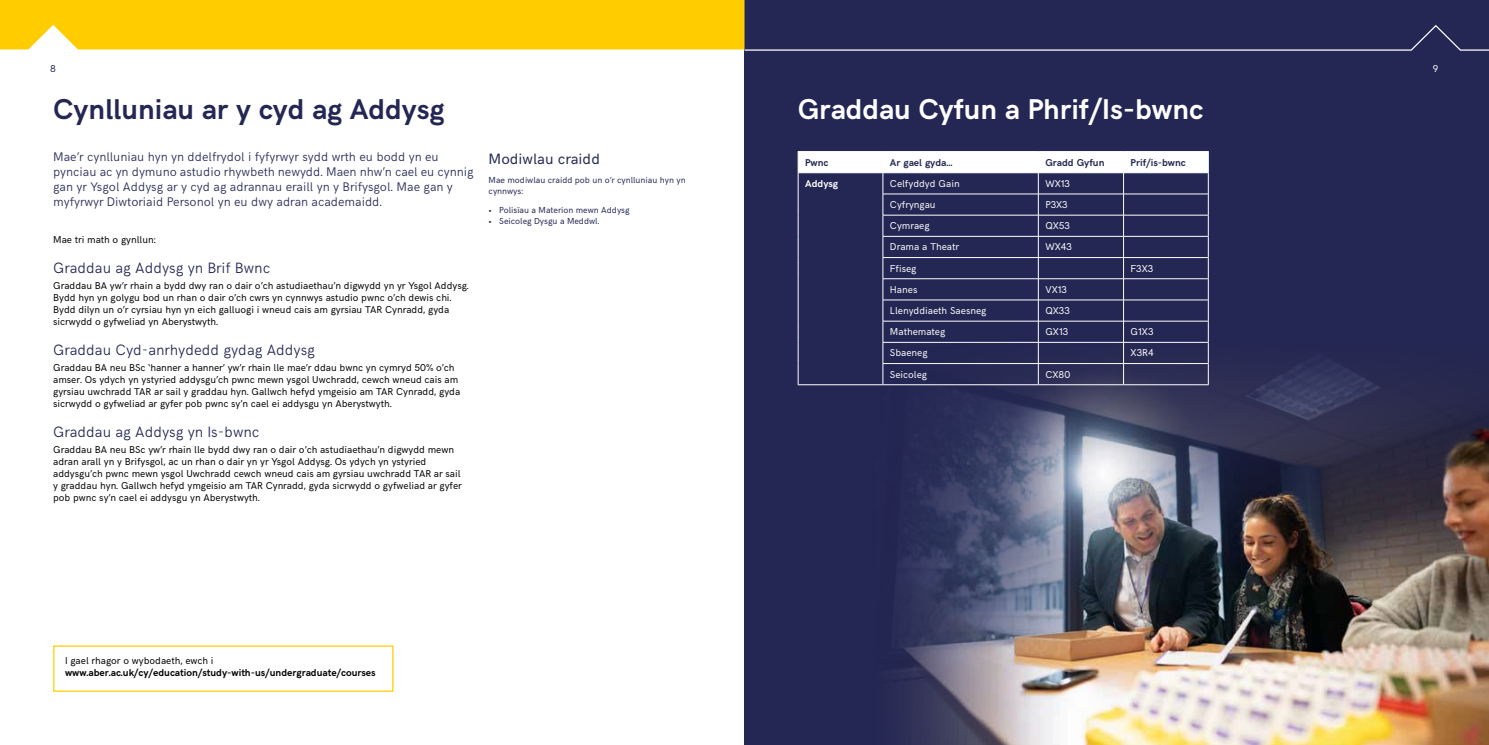
<style>
.page{position:relative;width:1489px;height:745px;background:#fff}
.page>*{position:absolute;margin:0;border:0;box-sizing:border-box;transform-origin:0 0}
.t1{font:700 28.75px "HK Grotesk";color:#fff}
.t2{font:700 28.75px "HK Grotesk";color:#242753}
.t3{font:300 15px "HK Grotesk";color:#242753}
.t4{font:15px "HK Grotesk";color:#242753}
.t5{font:300 12.5px/15px "HK Grotesk";color:#242753}
.t6{font:10px/12px "HK Grotesk";color:#000}
.t7{font:10px "HK Grotesk";color:#fff}
.t8{font:700 10px "HK Grotesk";color:#000}
.t9{font:700 10px "HK Grotesk";color:#242753}
.t10{font:700 10px "HK Grotesk";color:#fff}
.t11{font:10px "HK Grotesk";color:#242753}
.t12{font:8.75px/10.5px "HK Grotesk";color:#242753}
</style>
<div class="page">
<div style="left:744px;top:0;width:744px;height:744px;background:#242753"></div>
<img style="left:865px;top:332px;width:623px;height:412px">
<svg style="left:797px;top:151px;width:411px;height:233px"></svg>
<hr style="left:797px;top:384px;width:85px;height:1px;background:#fff">
<hr style="left:882px;top:384px;width:156px;height:1px;background:#fff">
<hr style="left:1038px;top:384px;width:85px;height:1px;background:#fff">
<hr style="left:1123px;top:384px;width:85px;height:1px;background:#fff">
<svg style="left:0;top:0;width:1488px;height:51px"></svg>
<p class="t11" style="left:50px;top:61px;width:7px">8</p>
<p class="t7" style="left:1432px;top:61px;width:7px">9</p>
<h1 class="t2" style="left:53px;top:88px;width:393px">Cynlluniau ar y cyd ag Addysg</h1>
<p class="t5" style="left:53px;top:148px;width:422px">Mae’r cynlluniau hyn yn ddelfrydol i fyfyrwyr sydd wrth eu bodd yn eu pynciau ac yn dymuno astudio rhywbeth newydd. Maen nhw’n cael eu cynnig gan yr Ysgol Addysg ar y cyd ag adrannau eraill yn y Brifysgol. Mae gan y myfyrwyr Diwtoriaid Personol yn eu dwy adran academaidd.</p>
<p class="t6" style="left:53px;top:232px;width:104px">Mae tri math o gynllun:</p>
<h2 class="t3" style="left:53px;top:257px;width:219px">Graddau ag Addysg yn Brif Bwnc</h2>
<p class="t6" style="left:53px;top:278px;width:417px">Graddau BA yw’r rhain a bydd dwy ran o dair o’ch astudiaethau’n digwydd yn yr Ysgol Addysg.<br>Bydd hyn yn golygu bod un rhan o dair o’ch cwrs yn cynnwys astudio pwnc o’ch dewis chi.<br>Bydd dilyn un o’r cyrsiau hyn yn eich galluogi i wneud cais am gyrsiau TAR Cynradd, gyda sicrwydd o gyfweliad yn Aberystwyth.</p>
<h2 class="t3" style="left:53px;top:338px;width:263px">Graddau Cyd-anrhydedd gydag Addysg</h2>
<p class="t6" style="left:53px;top:360px;width:408px">Graddau BA neu BSc ‘hanner a hanner’ yw’r rhain lle mae’r ddau bwnc yn cymryd 50% o’ch amser. Os ydych yn ystyried addysgu’ch pwnc mewn ysgol Uwchradd, cewch wneud cais am gyrsiau uwchradd TAR ar sail y graddau hyn. Gallwch hefyd ymgeisio am TAR Cynradd, gyda sicrwydd o gyfweliad ar gyfer pob pwnc sy’n cael ei addysgu yn Aberystwyth.</p>
<h2 class="t3" style="left:53px;top:420px;width:208px">Graddau ag Addysg yn Is-bwnc</h2>
<p class="t6" style="left:53px;top:442px;width:410px">Graddau BA neu BSc yw’r rhain lle bydd dwy ran o dair o’ch astudiaethau’n digwydd mewn adran arall yn y Brifysgol, ac un rhan o dair yn yr Ysgol Addysg. Os ydych yn ystyried addysgu’ch pwnc mewn ysgol Uwchradd cewch wneud cais am gyrsiau uwchradd TAR ar sail y graddau hyn. Gallwch hefyd ymgeisio am TAR Cynradd, gyda sicrwydd o gyfweliad ar gyfer pob pwnc sy’n cael ei addysgu yn Aberystwyth.</p>
<h2 class="t4" style="left:488px;top:147px;width:113px">Modiwlau craidd</h2>
<p class="t12" style="left:488px;top:174px;width:198px">Mae modiwlau craidd pob un o’r cynlluniau hyn yn cynnwys:</p>
<p class="t12" style="left:488px;top:204px;width:142px">• Polisïau a Materion mewn Addysg</p>
<p class="t12" style="left:488px;top:215px;width:112px">• Seicoleg Dysgu a Meddwl.</p>
<p class="t6" style="left:65px;top:653px;width:150px">I gael rhagor o wybodaeth, ewch i</p>
<p class="t8" style="left:65px;top:665px;width:312px">www.aber.ac.uk/cy/education/study-with-us/undergraduate/courses</p>
<h1 class="t1" style="left:797px;top:88px;width:407px">Graddau Cyfun a Phrif/Is-bwnc</h1>
<p class="t9" style="left:805px;top:155px;width:25px">Pwnc</p>
<p class="t9" style="left:890px;top:155px;width:64px">Ar gael gyda…</p>
<p class="t9" style="left:1045px;top:155px;width:61px">Gradd Gyfun</p>
<p class="t9" style="left:1130px;top:155px;width:57px">Prif/is-bwnc</p>
<p class="t10" style="left:805px;top:176px;width:34px">Addysg</p>
<p class="t7" style="left:890px;top:176px;width:71px">Celfyddyd Gain</p>
<p class="t7" style="left:1045px;top:176px;width:26px">WX13</p>
<p class="t7" style="left:890px;top:197px;width:47px">Cyfryngau</p>
<p class="t7" style="left:1045px;top:197px;width:24px">P3X3</p>
<p class="t7" style="left:890px;top:218px;width:41px">Cymraeg</p>
<p class="t7" style="left:1045px;top:218px;width:26px">QX53</p>
<p class="t7" style="left:890px;top:239px;width:71px">Drama a Theatr</p>
<p class="t7" style="left:1045px;top:239px;width:28px">WX43</p>
<p class="t7" style="left:890px;top:260px;width:28px">Ffiseg</p>
<p class="t7" style="left:1130px;top:260px;width:24px">F3X3</p>
<p class="t7" style="left:890px;top:282px;width:29px">Hanes</p>
<p class="t7" style="left:1045px;top:282px;width:23px">VX13</p>
<p class="t7" style="left:890px;top:303px;width:98px">Llenyddiaeth Saesneg</p>
<p class="t7" style="left:1045px;top:303px;width:26px">QX33</p>
<p class="t7" style="left:890px;top:324px;width:57px">Mathemateg</p>
<p class="t7" style="left:1045px;top:324px;width:24px">GX13</p>
<p class="t7" style="left:1130px;top:324px;width:24px">G1X3</p>
<p class="t7" style="left:890px;top:345px;width:39px">Sbaeneg</p>
<p class="t7" style="left:1130px;top:345px;width:25px">X3R4</p>
<p class="t7" style="left:890px;top:366px;width:39px">Seicoleg</p>
<p class="t7" style="left:1045px;top:366px;width:26px">CX80</p>
</div>
